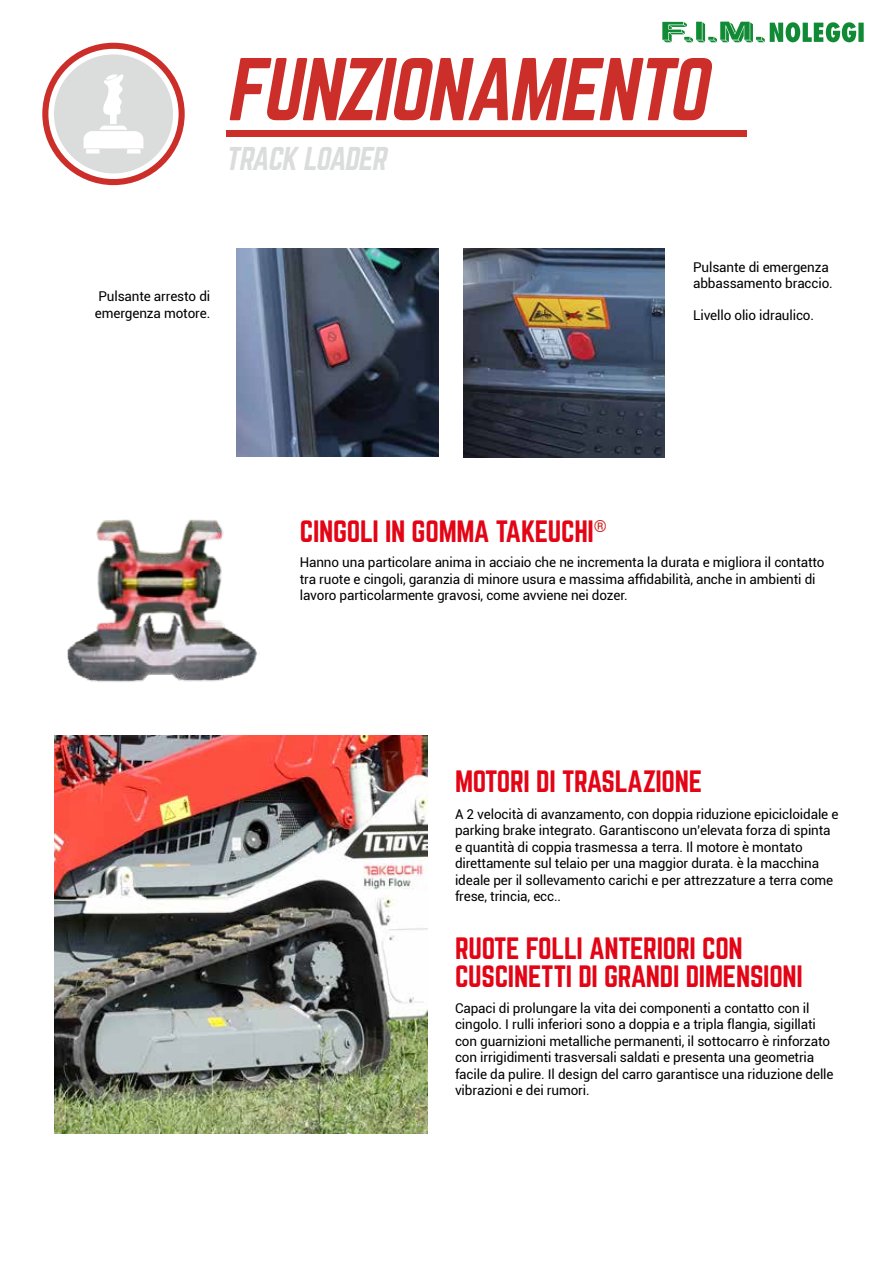
<style>
.page{position:relative;width:893px;height:1263px;background:#fff}
.page>*{position:absolute;margin:0;border:0;box-sizing:border-box;transform-origin:0 0}
.t1{font:italic 77.85px "Norwester";color:#cc2f29}
.t2{font:italic 28.8px "Norwester";color:#dbdcdc}
.t3{font:27px/28.5px "Norwester";letter-spacing:-.01em;color:#e30516}
.t4{font:13.5px/16.5px "Roboto";letter-spacing:-.01em;color:#000}
</style>
<div class="page">
<img style="left:67px;top:519px;width:190px;height:163px">
<img style="left:54px;top:736px;width:373px;height:397px">
<div style="left:226px;top:130px;width:520px;height:7px;background:#cc2f29"></div>
<div style="left:42px;top:43px;width:143px;height:142px;background:#cc2f29;border-radius:50%"></div>
<div style="left:48px;top:49px;width:131px;height:130px;background:#fff;border-radius:50%"></div>
<div style="left:54px;top:54px;width:119px;height:119px;background:#dbdcdc;border-radius:50%"></div>
<svg style="left:84px;top:74px;width:59px;height:79px"></svg>
<img style="left:463px;top:249px;width:202px;height:208px">
<img style="left:236px;top:249px;width:203px;height:207px">
<img style="left:662px;top:21px;width:202px;height:22px">
<h1 class="t1" style="left:226px;top:52px;width:497px">FUNZIONAMENTO</h1>
<h2 class="t2" style="left:226px;top:145px;width:167px">TRACK LOADER</h2>
<p class="t4" style="left:95px;top:288px;width:117px">Pulsante arresto di emergenza motore.</p>
<p class="t4" style="left:693px;top:258px;width:141px">Pulsante di emergenza abbassamento braccio.</p>
<p class="t4" style="left:693px;top:307px;width:122px">Livello olio idraulico.</p>
<h3 class="t3" style="left:300px;top:518px;width:308px">CINGOLI IN GOMMA TAKEUCHI<sup>®</sup></h3>
<p class="t4" style="left:300px;top:554px;width:526px">Hanno una particolare anima in acciaio che ne incrementa la durata e migliora il contatto tra ruote e cingoli, garanzia di minore usura e massima affidabilità, anche in ambienti di lavoro particolarmente gravosi, come avviene nei dozer.</p>
<h3 class="t3" style="left:455px;top:768px;width:249px">MOTORI DI TRASLAZIONE</h3>
<p class="t4" style="left:455px;top:805px;width:385px">A 2 velocità di avanzamento, con doppia riduzione epicicloidale e parking brake integrato. Garantiscono un’elevata forza di spinta e quantità di coppia trasmessa a terra. Il motore è montato direttamente sul telaio per una maggior durata. è la macchina ideale per il sollevamento carichi e per attrezzature a terra come frese, trincia, ecc..</p>
<h3 class="t3" style="left:455px;top:935px;width:349px">RUOTE FOLLI ANTERIORI CON<br>CUSCINETTI DI GRANDI DIMENSIONI</h3>
<p class="t4" style="left:455px;top:999px;width:380px">Capaci di prolungare la vita dei componenti a contatto con il cingolo. I rulli inferiori sono a doppia e a tripla flangia, sigillati con guarnizioni metalliche permanenti, il sottocarro è rinforzato con irrigidimenti trasversali saldati e presenta una geometria facile da pulire. Il design del carro garantisce una riduzione delle vibrazioni e dei rumori.</p>
</div>
